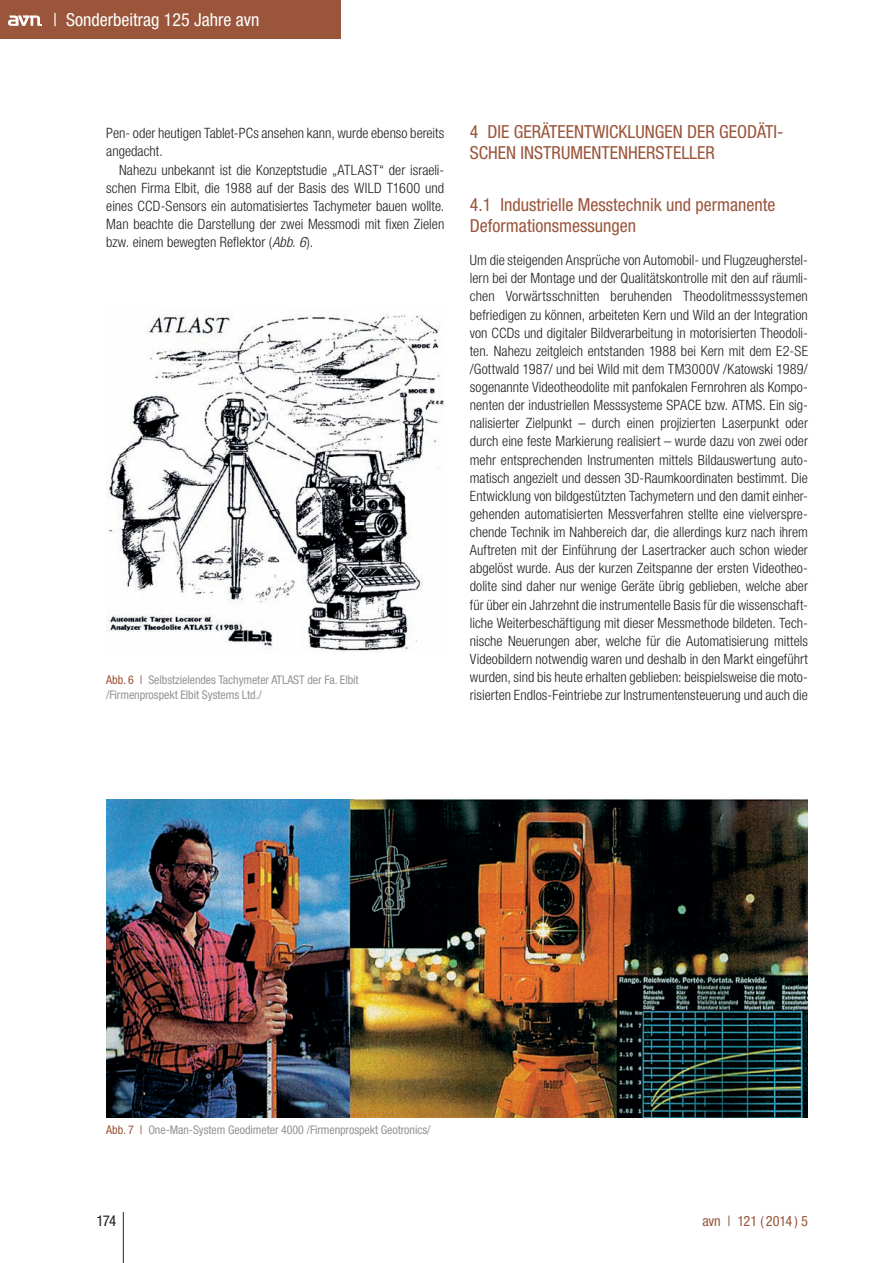
<style>
.page{position:relative;width:893px;height:1263px;background:#fff}
.page>*{position:absolute;margin:0;border:0;box-sizing:border-box;transform-origin:0 0}
.t1{font:condensed 18px/21px "Helvetica Neue LT Std";color:#9a553b}
.t2{font:condensed 18px "Helvetica Neue LT Std";color:#fff}
.t3{font:condensed 15px "Helvetica Neue LT Std";color:#231f20}
.t4{font:300 condensed 14.25px/18.1px "Helvetica Neue LT Std";color:#231f20;text-align:justify}
.t5{font:condensed 14.25px "Helvetica Neue LT Std";letter-spacing:-.01em;color:#9a553b}
.t6{font:condensed 12px/15px "Helvetica Neue LT Std";letter-spacing:-.005em;color:#939598}
.s1{font-style:italic}
.s2{color:#9a553b}
</style>
<div class="page">
<hr style="left:123px;top:1212px;width:1px;height:51px;background:#231f20">
<div style="left:0;top:0;width:340px;height:38px;background:#9a553b"></div>
<svg style="left:8px;top:15px;width:34px;height:11px"></svg>
<img style="left:106px;top:314px;width:338px;height:338px">
<img style="left:106px;top:800px;width:702px;height:317px">
<p class="t2" style="left:53px;top:9px;width:208px">| Sonderbeitrag 125 Jahre avn</p>
<p class="t4" style="left:106px;top:124px;width:340px">Pen- oder heutigen Tablet-PCs ansehen kann, wurde ebenso bereits angedacht.</p>
<p class="t4" style="left:106px;top:160px;width:340px;text-indent:13px">Nahezu unbekannt ist die Konzeptstudie „ATLAST“ der israeli&shy;schen Firma Elbit, die 1988 auf der Basis des WILD T1600 und eines CCD-Sensors ein automatisiertes Tachymeter bauen wollte.<br>Man beachte die Darstellung der zwei Messmodi mit fixen Zielen bzw. einem bewegten Reflektor (<span class="s1">Abb. 6</span>).</p>
<p class="t6" style="left:106px;top:672px;width:254px"><span class="s2">Abb. 6 |</span> Selbstzielendes Tachymeter ATLAST der Fa. Elbit /Firmenprospekt Elbit Systems Ltd./</p>
<p class="t1" style="left:470px;top:121px;width:315px">4 DIE GERÄTEENTWICKLUNGEN DER GEODÄTI-<br>SCHEN INSTRUMENTENHERSTELLER</p>
<p class="t1" style="left:470px;top:194px;width:307px">4.1 Industrielle Messtechnik und permanente<br>Deformationsmessungen</p>
<p class="t4" style="left:470px;top:251px;width:340px">Um die steigenden Ansprüche von Automobil- und Flugzeugherstel&shy;lern bei der Montage und der Qualitätskontrolle mit den auf räumli&shy;chen Vorwärtsschnitten beruhenden Theodolitmesssystemen befriedigen zu können, arbeiteten Kern und Wild an der Integration von CCDs und digitaler Bildverarbeitung in motorisierten Theodoli&shy;ten. Nahezu zeitgleich entstanden 1988 bei Kern mit dem E2-SE /Gottwald 1987/ und bei Wild mit dem TM3000V /Katowski 1989/ sogenannte Videotheodolite mit panfokalen Fernrohren als Kompo&shy;nenten der industriellen Messsysteme SPACE bzw. ATMS. Ein sig&shy;nalisierter Zielpunkt – durch einen projizierten Laserpunkt oder durch eine feste Markierung realisiert – wurde dazu von zwei oder mehr entsprechenden Instrumenten mittels Bildauswertung auto&shy;matisch angezielt und dessen 3D-Raumkoordinaten bestimmt. Die Entwicklung von bildgestützten Tachymetern und den damit einher&shy;gehenden automatisierten Messverfahren stellte eine vielverspre&shy;chende Technik im Nahbereich dar, die allerdings kurz nach ihrem Auftreten mit der Einführung der Lasertracker auch schon wieder abgelöst wurde. Aus der kurzen Zeitspanne der ersten Videotheo&shy;dolite sind daher nur wenige Geräte übrig geblieben, welche aber für über ein Jahrzehnt die instrumentelle Basis für die wissenschaft&shy;liche Weiterbeschäftigung mit dieser Messmethode bildeten. Tech&shy;nische Neuerungen aber, welche für die Automatisierung mittels Videobildern notwendig waren und deshalb in den Markt eingeführt wurden, sind bis heute erhalten geblieben: beispielsweise die moto&shy;risierten Endlos-Feintriebe zur Instrumentensteuerung und auch die</p>
<p class="t6" style="left:106px;top:1122px;width:326px"><span class="s2">Abb. 7 |</span> One-Man-System Geodimeter 4000 /Firmenprospekt Geotronics/</p>
<p class="t3" style="left:96px;top:1212px;width:21px">174</p>
<p class="t5" style="left:702px;top:1213px;width:107px">avn | 121 ( 2014 ) 5</p>
</div>
